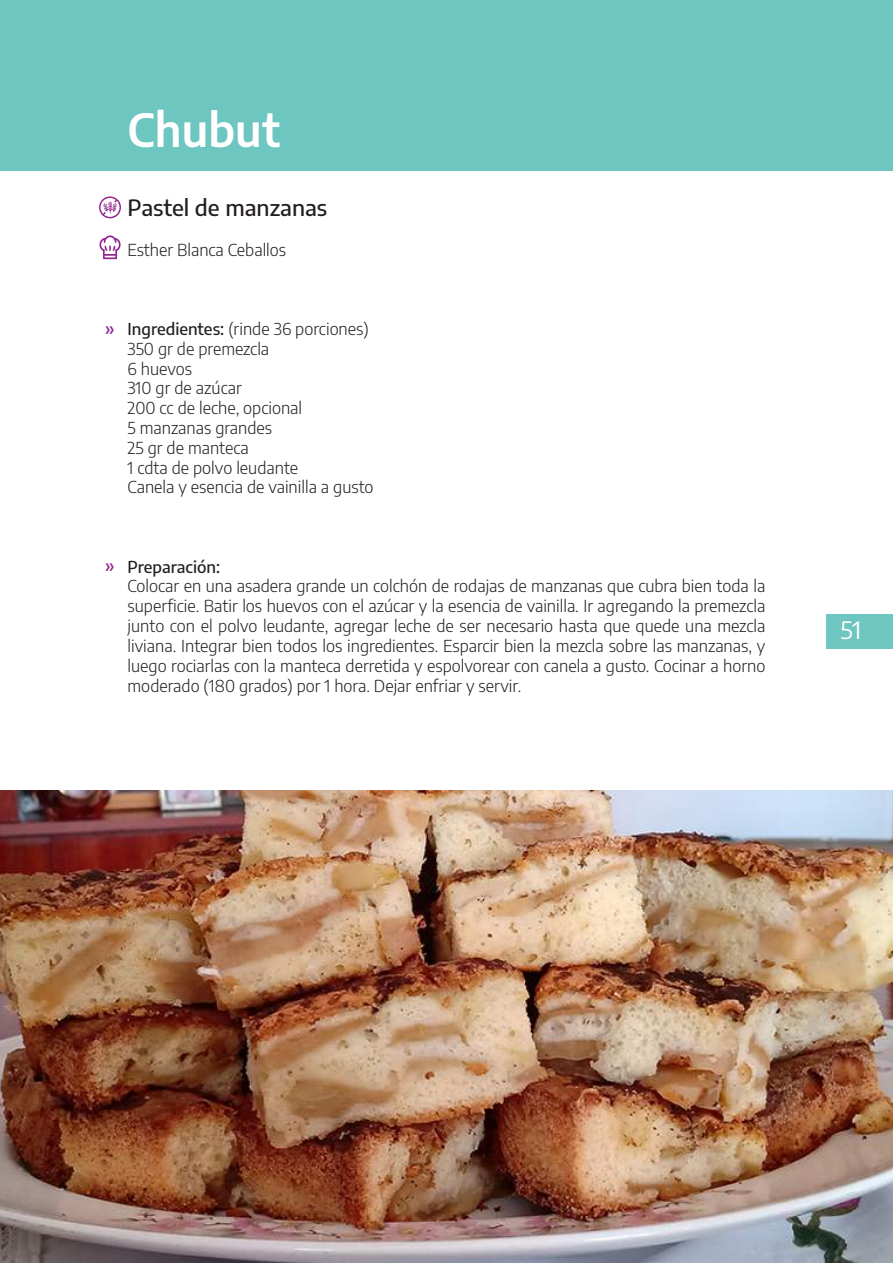
<style>
.page{position:relative;width:893px;height:1263px;background:#fff}
.page>*{position:absolute;margin:0;border:0;box-sizing:border-box;transform-origin:0 0}
.t1{font:600 45px "Encode Sans";color:#fff}
.t2{font:24px "Encode Sans";color:#fff}
.t3{font:500 22.5px "Encode Sans";color:#231f20}
.t4{font:500 18px "Encode Sans";color:#90298f}
.t5{font:300 16.5px/19.8px "Encode Sans";color:#231f20}
.t6{font:500 16.5px "Encode Sans";color:#231f20}
.s1{font-weight:500}
</style>
<div class="page">
<div style="left:827px;top:614px;width:66px;height:35px;background:#6dc6c0"></div>
<div style="left:0;top:0;width:893px;height:170px;background:#6dc6c0"></div>
<svg style="left:99px;top:196px;width:22px;height:22px"></svg>
<div style="left:103px;top:249px;width:14px;height:10px;border:2px solid #93278f"></div>
<svg style="left:99px;top:235px;width:22px;height:21px"></svg>
<img style="left:0;top:791px;width:893px;height:472px">
<h1 class="t1" style="left:128px;top:98px;width:154px">Chubut</h1>
<h3 class="t3" style="left:128px;top:192px;width:201px">Pastel de manzanas</h3>
<p class="t5" style="left:128px;top:239px;width:160px">Esther Blanca Ceballos</p>
<p class="t4" style="left:105px;top:315px;width:11px">»</p>
<p class="t5" style="left:128px;top:318px;width:248px"><span class="s1">Ingredientes:</span> (rinde 36 porciones)<br>350 gr de premezcla<br>6 huevos<br>310 gr de azúcar<br>200 cc de leche, opcional<br>5 manzanas grandes<br>25 gr de manteca<br>1 cdta de polvo leudante<br>Canela y esencia de vainilla a gusto</p>
<p class="t4" style="left:105px;top:553px;width:11px">»</p>
<p class="t6" style="left:128px;top:555px;width:94px">Preparación:</p>
<p class="t5" style="left:128px;top:576px;width:639px;text-align:justify">Colocar en una asadera grande un colchón de rodajas de manzanas que cubra bien toda la superficie. Batir los huevos con el azúcar y la esencia de vainilla. Ir agregando la premezcla junto con el polvo leudante, agregar leche de ser necesario hasta que quede una mezcla liviana. Integrar bien todos los ingredientes. Esparcir bien la mezcla sobre las manzanas, y luego rociarlas con la manteca derretida y espolvorear con canela a gusto. Cocinar a horno moderado (180 grados) por 1 hora. Dejar enfriar y servir.</p>
<h2 class="t2" style="left:840px;top:613px;width:22px">51</h2>
</div>
